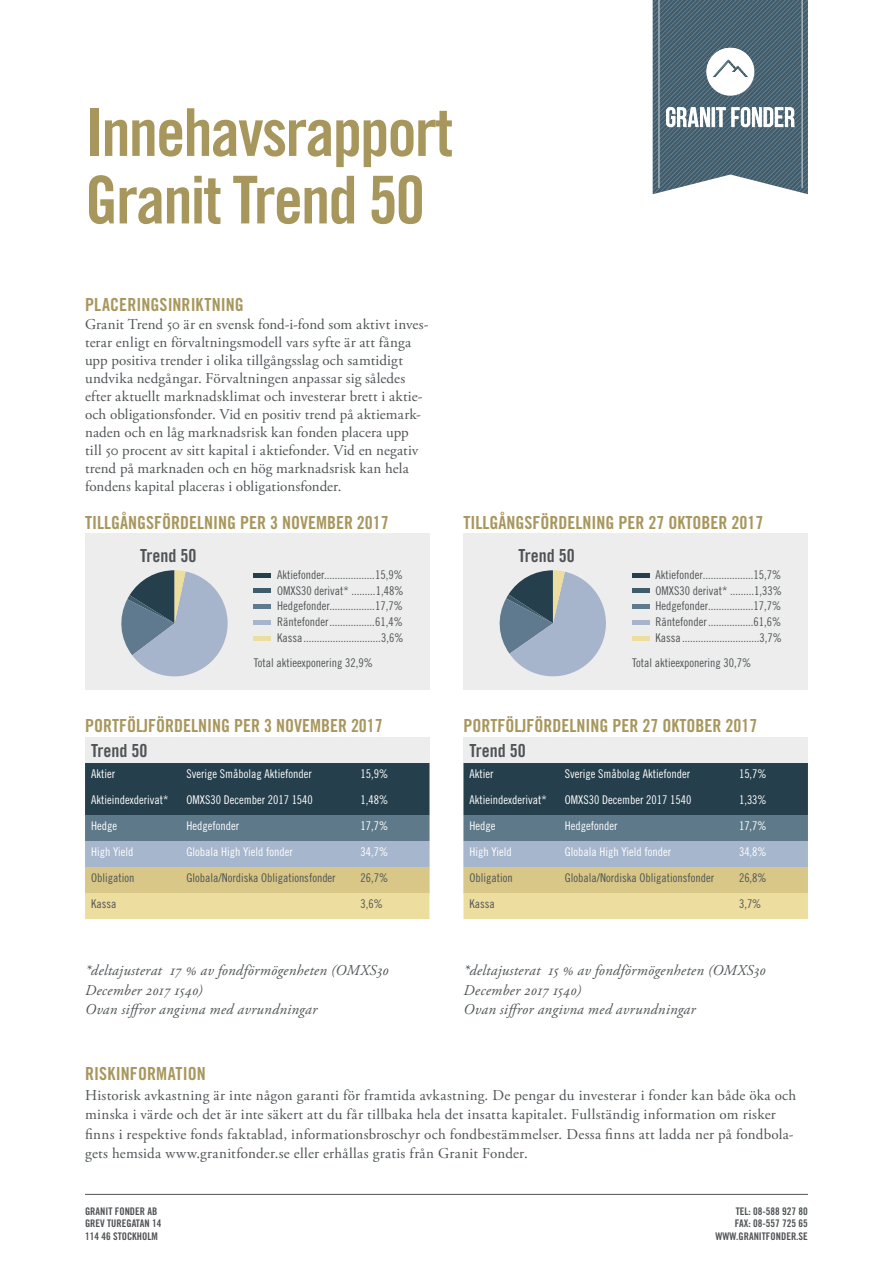
<style>
.page{position:relative;width:893px;height:1263px;background:#fff}
.page>*{position:absolute;margin:0;border:0;box-sizing:border-box;transform-origin:0 0}
.t1{font:66px/67.5px "Trade Gothic Bold Cond Twenty";letter-spacing:-.03em;color:#a8975d}
.t2{font:18px "Trade Gothic Bold Cond Twenty";color:#a8975d}
.t3{font:18px "Trade Gothic Bold Cond Twenty";color:#505456}
.t4{font:15px/18px "Adobe Garamond Pro";letter-spacing:.015em;color:#505456}
.t5{font:italic 15px/19.5px "Adobe Garamond Pro";letter-spacing:.015em;color:#505456}
.t6{font:12px/15.8px "Trade Gothic Cond Eighteen";color:#505456}
.t7{font:12px "Trade Gothic Cond Eighteen";color:#fff}
.t8{font:10.5px/12.6px "Trade Gothic Bold Cond Twenty";color:#505456}
</style>
<div class="page">
<hr style="left:85px;top:1194px;width:723px;height:1px;background:#505456">
<svg style="left:653px;top:0;width:155px;height:194px;background:#697e8b"></svg>
<div style="left:85px;top:534px;width:344px;height:156px;background:#ededed"></div>
<hr style="left:254px;top:589px;width:17px;height:4px;background:#3f5c6d">
<hr style="left:254px;top:573px;width:17px;height:4px;background:#253f4c">
<hr style="left:254px;top:620px;width:17px;height:4px;background:#a6b5cc">
<hr style="left:254px;top:636px;width:17px;height:4px;background:#edde9f">
<div style="left:254px;top:604px;width:17px;height:5px;background:#5f798e"></div>
<svg style="left:121px;top:570px;width:107px;height:107px"></svg>
<div style="left:463px;top:534px;width:345px;height:156px;background:#ededed"></div>
<hr style="left:632px;top:589px;width:17px;height:4px;background:#3f5c6d">
<hr style="left:632px;top:573px;width:17px;height:4px;background:#253f4c">
<hr style="left:632px;top:620px;width:17px;height:4px;background:#a6b5cc">
<hr style="left:632px;top:636px;width:17px;height:4px;background:#edde9f">
<div style="left:632px;top:604px;width:17px;height:5px;background:#5f798e"></div>
<svg style="left:499px;top:570px;width:107px;height:107px"></svg>
<div style="left:85px;top:737px;width:344px;height:156px;background:#ededed"></div>
<div style="left:463px;top:737px;width:345px;height:156px;background:#ededed"></div>
<svg style="left:85px;top:763px;width:344px;height:156px;background:#838d83"></svg>
<svg style="left:463px;top:763px;width:345px;height:156px;background:#838d83"></svg>
<h1 class="t1" style="left:85px;top:98px;width:370px">Innehavsrapport<br>Granit Trend 50</h1>
<p class="t2" style="left:85px;top:294px;width:160px">PLACERINGSINRIKTNING</p>
<p class="t4" style="left:85px;top:316px;width:345px">Granit Trend 50 är en svensk fond-i-fond som aktivt inves&shy;terar enligt en förvaltningsmodell vars syfte är att fånga upp positiva trender i olika tillgångsslag och samtidigt undvika nedgångar. Förvaltningen anpassar sig således efter aktuellt marknadsklimat och investerar brett i aktie&shy;och obligationsfonder. Vid en positiv trend på aktiemark&shy;naden och en låg marknadsrisk kan fonden placera upp till 50 procent av sitt kapital i aktiefonder. Vid en negativ trend på marknaden och en hög marknadsrisk kan hela fondens kapital placeras i obligationsfonder.</p>
<p class="t2" style="left:85px;top:512px;width:305px">TILLGÅNGSFÖRDELNING PER 3 NOVEMBER 2017</p>
<p class="t2" style="left:463px;top:512px;width:301px">TILLGÅNGSFÖRDELNING PER 27 OKTOBER 2017</p>
<p class="t3" style="left:140px;top:545px;width:58px">Trend 50</p>
<p class="t6" style="left:277px;top:567px;width:127px">Aktiefonder...................15,9%</p>
<p class="t6" style="left:277px;top:614px;width:128px">Räntefonder.................61,4%<br>Kassa.............................3,6%</p>
<p class="t6" style="left:277px;top:582px;width:128px">OMXS30 derivat* .........1,48%</p>
<p class="t6" style="left:277px;top:598px;width:127px">Hedgefonder.................17,7%</p>
<p class="t6" style="left:254px;top:654px;width:121px">Total aktieexponering 32,9%</p>
<p class="t3" style="left:518px;top:545px;width:58px">Trend 50</p>
<p class="t6" style="left:655px;top:567px;width:127px">Aktiefonder...................15,7%</p>
<p class="t6" style="left:655px;top:614px;width:128px">Räntefonder.................61,6%<br>Kassa.............................3,7%</p>
<p class="t6" style="left:655px;top:582px;width:128px">OMXS30 derivat* .........1,33%</p>
<p class="t6" style="left:655px;top:598px;width:127px">Hedgefonder.................17,7%</p>
<p class="t6" style="left:632px;top:654px;width:121px">Total aktieexponering 30,7%</p>
<p class="t2" style="left:85px;top:715px;width:299px">PORTFÖLJFÖRDELNING PER 3 NOVEMBER 2017</p>
<p class="t2" style="left:463px;top:715px;width:295px">PORTFÖLJFÖRDELNING PER 27 OKTOBER 2017</p>
<p class="t3" style="left:91px;top:739px;width:58px">Trend 50</p>
<p class="t7" style="left:91px;top:767px;width:25px">Aktier</p>
<p class="t7" style="left:186px;top:767px;width:127px">Sverige Småbolag Aktiefonder</p>
<p class="t7" style="left:361px;top:767px;width:29px">15,9%</p>
<p class="t7" style="left:91px;top:793px;width:79px">Aktieindexderivat*</p>
<p class="t7" style="left:186px;top:793px;width:128px">OMXS30 December 2017 1540</p>
<p class="t7" style="left:361px;top:793px;width:29px">1,48%</p>
<p class="t7" style="left:91px;top:819px;width:27px">Hedge</p>
<p class="t7" style="left:186px;top:819px;width:54px">Hedgefonder</p>
<p class="t7" style="left:361px;top:819px;width:29px">17,7%</p>
<p class="t7" style="left:91px;top:845px;width:44px">High Yield</p>
<p class="t7" style="left:186px;top:845px;width:108px">Globala High Yield fonder</p>
<p class="t7" style="left:361px;top:845px;width:29px">34,7%</p>
<p class="t6" style="left:91px;top:870px;width:45px">Obligation</p>
<p class="t6" style="left:186px;top:870px;width:151px">Globala/Nordiska Obligationsfonder</p>
<p class="t6" style="left:361px;top:870px;width:29px">26,7%</p>
<p class="t6" style="left:91px;top:896px;width:27px">Kassa</p>
<p class="t6" style="left:361px;top:896px;width:24px">3,6%</p>
<p class="t3" style="left:469px;top:739px;width:58px">Trend 50</p>
<p class="t7" style="left:469px;top:767px;width:25px">Aktier</p>
<p class="t7" style="left:565px;top:767px;width:127px">Sverige Småbolag Aktiefonder</p>
<p class="t7" style="left:739px;top:767px;width:29px">15,7%</p>
<p class="t7" style="left:469px;top:793px;width:79px">Aktieindexderivat*</p>
<p class="t7" style="left:565px;top:793px;width:128px">OMXS30 December 2017 1540</p>
<p class="t7" style="left:739px;top:793px;width:29px">1,33%</p>
<p class="t7" style="left:469px;top:819px;width:27px">Hedge</p>
<p class="t7" style="left:565px;top:819px;width:54px">Hedgefonder</p>
<p class="t7" style="left:739px;top:819px;width:29px">17,7%</p>
<p class="t7" style="left:469px;top:845px;width:44px">High Yield</p>
<p class="t7" style="left:565px;top:845px;width:108px">Globala High Yield fonder</p>
<p class="t7" style="left:739px;top:845px;width:29px">34,8%</p>
<p class="t6" style="left:469px;top:870px;width:45px">Obligation</p>
<p class="t6" style="left:565px;top:870px;width:151px">Globala/Nordiska Obligationsfonder</p>
<p class="t6" style="left:739px;top:870px;width:29px">26,8%</p>
<p class="t6" style="left:469px;top:896px;width:27px">Kassa</p>
<p class="t6" style="left:739px;top:896px;width:24px">3,7%</p>
<p class="t5" style="left:85px;top:961px;width:305px">*deltajusterat 17 % av fondförmögenheten (OMXS30<br>December 2017 1540)<br>Ovan siffror angivna med avrundningar</p>
<p class="t5" style="left:463px;top:961px;width:304px">*deltajusterat 15 % av fondförmögenheten (OMXS30<br>December 2017 1540)<br>Ovan siffror angivna med avrundningar</p>
<p class="t2" style="left:85px;top:1063px;width:122px">RISKINFORMATION</p>
<p class="t4" style="left:85px;top:1085px;width:713px;line-height:19.5px">Historisk avkastning är inte någon garanti för framtida avkastning. De pengar du investerar i fonder kan både öka och minska i värde och det är inte säkert att du får tillbaka hela det insatta kapitalet. Fullständig information om risker finns i respektive fonds faktablad, informationsbroschyr och fondbestämmelser. Dessa finns att ladda ner på fondbola&shy;gets hemsida www.granitfonder.se eller erhållas gratis från Granit Fonder.</p>
<p class="t8" style="left:85px;top:1205px;width:78px">GRANIT FONDER AB<br>GREV TUREGATAN 14<br>114 46 STOCKHOLM</p>
<p class="t8" style="left:715px;top:1205px;width:94px;text-align:right">TEL: 08-588 927 80<br>FAX: 08-557 725 65<br>WWW.GRANITFONDER.SE</p>
</div>
